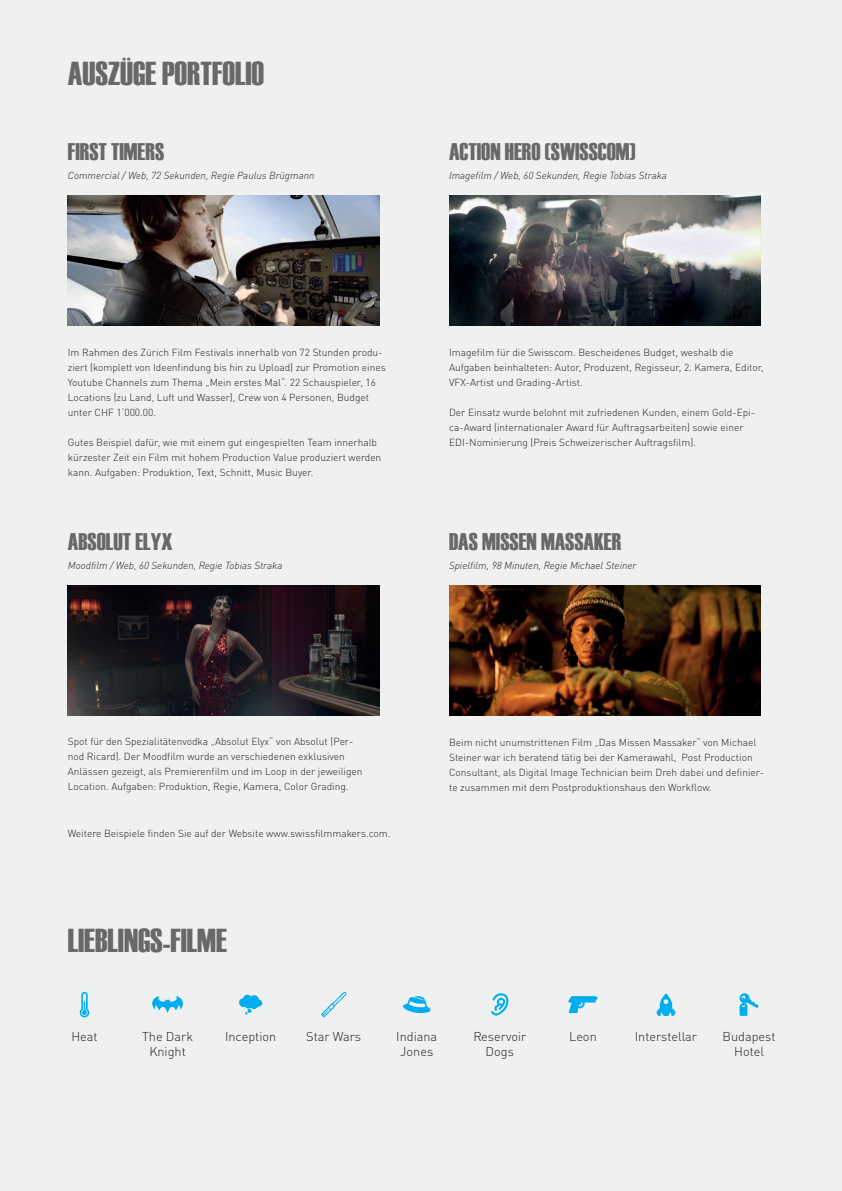
<style>
.page{position:relative;width:842px;height:1191px;background:#eff1f0}
.page>*{position:absolute;margin:0;border:0;box-sizing:border-box;transform-origin:0 0}
.t1{font:33.1px "Haettenschweiler";color:#686868}
.t2{font:24px "Haettenschweiler";color:#686868}
.t3{font:300 12.7px/15.2px "DIN Pro";color:#231f20;text-align:center}
.t4{font:300 10.2px/15px "DIN Pro";color:#231f20}
.t5{font:italic 300 10.2px "DIN Pro";color:#231f20}
</style>
<div class="page">
<svg style="left:152px;top:996px;width:31px;height:17px"></svg>
<svg style="left:239px;top:994px;width:23px;height:20px"></svg>
<svg style="left:568px;top:996px;width:29px;height:17px"></svg>
<svg style="left:403px;top:996px;width:28px;height:17px"></svg>
<svg style="left:491px;top:993px;width:17px;height:22px"></svg>
<svg style="left:80px;top:992px;width:9px;height:25px"></svg>
<svg style="left:739px;top:993px;width:19px;height:22px"></svg>
<svg style="left:656px;top:993px;width:20px;height:23px"></svg>
<svg style="left:321px;top:992px;width:25px;height:25px"></svg>
<img style="left:67px;top:196px;width:312px;height:130px">
<img style="left:449px;top:196px;width:312px;height:130px">
<img style="left:67px;top:585px;width:312px;height:130px">
<img style="left:449px;top:585px;width:312px;height:130px">
<h1 class="t1" style="left:68px;top:55px;width:198px">AUSZÜGE PORTFOLIO</h1>
<h2 class="t2" style="left:68px;top:138px;width:98px">FIRST TIMERS</h2>
<p class="t5" style="left:68px;top:167px;width:248px">Commercial / Web, 72 Sekunden, Regie Paulus Brügmann</p>
<h2 class="t2" style="left:449px;top:138px;width:188px">ACTION HERO (SWISSCOM)</h2>
<p class="t5" style="left:449px;top:167px;width:219px">Imagefilm / Web, 60 Sekunden, Regie Tobias Straka</p>
<p class="t4" style="left:68px;top:344px;width:319px">Im Rahmen des Zürich Film Festivals innerhalb von 72 Stunden produ&shy;ziert (komplett von Ideenfindung bis hin zu Upload) zur Promotion eines Youtube Channels zum Thema „Mein erstes Mal“. 22 Schauspieler, 16<br>Locations (zu Land, Luft und Wasser), Crew von 4 Personen, Budget unter CHF 1‘000.00.</p>
<p class="t4" style="left:68px;top:434px;width:315px">Gutes Beispiel dafür, wie mit einem gut eingespielten Team innerhalb kürzester Zeit ein Film mit hohem Production Value produziert werden kann. Aufgaben: Produktion, Text, Schnitt, Music Buyer.</p>
<h2 class="t2" style="left:68px;top:528px;width:106px">ABSOLUT ELYX</h2>
<p class="t5" style="left:68px;top:557px;width:216px">Moodfilm / Web, 60 Sekunden, Regie Tobias Straka</p>
<p class="t4" style="left:449px;top:344px;width:316px">Imagefilm für die Swisscom. Bescheidenes Budget, weshalb die<br>Aufgaben beinhalteten: Autor, Produzent, Regisseur, 2. Kamera, Editor,<br>VFX-Artist und Grading-Artist.</p>
<p class="t4" style="left:449px;top:404px;width:307px">Der Einsatz wurde belohnt mit zufriedenen Kunden, einem Gold-Epi&shy;ca-Award (internationaler Award für Auftragsarbeiten) sowie einer<br>EDI-Nominierung (Preis Schweizerischer Auftragsfilm).</p>
<h2 class="t2" style="left:449px;top:528px;width:174px">DAS MISSEN MASSAKER</h2>
<p class="t5" style="left:449px;top:557px;width:189px">Spielfilm, 98 Minuten, Regie Michael Steiner</p>
<p class="t4" style="left:68px;top:733px;width:296px">Spot für den Spezialitätenvodka „Absolut Elyx“ von Absolut (Per&shy;nod Ricard). Der Moodfilm wurde an verschiedenen exklusiven Anlässen gezeigt, als Premierenfilm und im Loop in der jeweiligen Location. Aufgaben: Produktion, Regie, Kamera, Color Grading.</p>
<p class="t4" style="left:68px;top:825px;width:324px">Weitere Beispiele finden Sie auf der Website www.swissfilmmakers.com.</p>
<h1 class="t1" style="left:68px;top:922px;width:161px">LIEBLINGS-FILME</h1>
<p class="t4" style="left:449px;top:733px;width:317px">Beim nicht unumstrittenen Film „Das Missen Massaker“ von Michael Steiner war ich beratend tätig bei der Kamerawahl, Post Production Consultant, als Digital Image Technician beim Dreh dabei und definier&shy;te zusammen mit dem Postproduktionshaus den Workflow.</p>
<p class="t3" style="left:71px;top:1028px;width:28px">Heat</p>
<p class="t3" style="left:142px;top:1028px;width:52px">The Dark<br>Knight</p>
<p class="t3" style="left:225px;top:1028px;width:53px">Inception</p>
<p class="t3" style="left:306px;top:1028px;width:56px">Star Wars</p>
<p class="t3" style="left:396px;top:1028px;width:42px">Indiana<br>Jones</p>
<p class="t3" style="left:473px;top:1028px;width:55px">Reservoir<br>Dogs</p>
<p class="t3" style="left:569px;top:1028px;width:29px">Leon</p>
<p class="t3" style="left:635px;top:1028px;width:64px">Interstellar</p>
<p class="t3" style="left:723px;top:1028px;width:54px">Budapest<br>Hotel</p>
</div>
